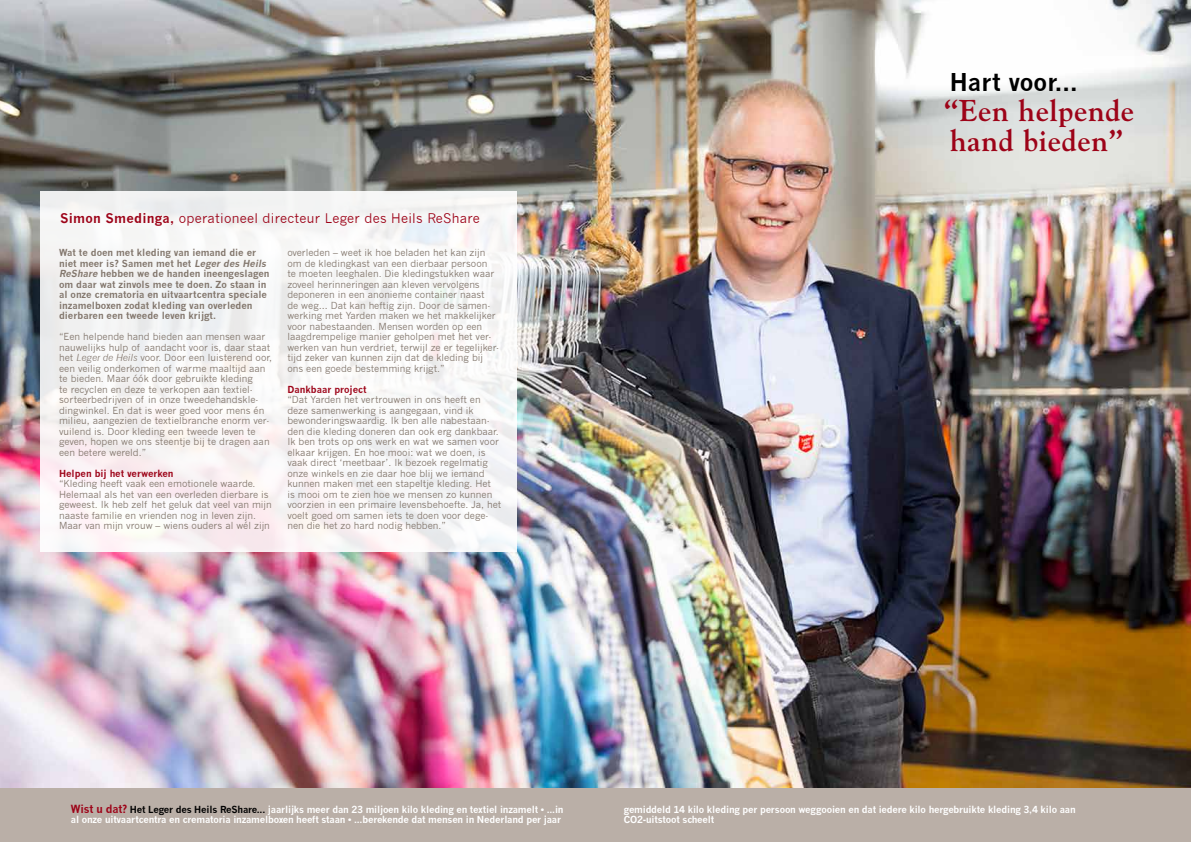
<style>
.page{position:relative;width:1191px;height:842px;background:#fff}
.page>*{position:absolute;margin:0;border:0;box-sizing:border-box;transform-origin:0 0}
.t1{font:700 30px/30px "Goudy Std";letter-spacing:.02em;color:#9d0318}
.t2{font:700 24px "News Gothic";color:#000}
.t3{font:13px "News Gothic";letter-spacing:.02em;color:#9d0318}
.t4{font:9.5px/10.5px "News Gothic";color:#82766c}
.t5{font:700 9.5px/10.5px "News Gothic";letter-spacing:-.02em;color:#fff}
.t6{font:700 9.5px/10.5px "News Gothic";color:#82766c}
.t7{font:700 9.5px "News Gothic";color:#9d0318}
.s1{font-weight:700}
.s2{font-style:italic}
.s3{font-size:11px;color:#9d0318}
.s4{color:#000}
</style>
<div class="page">
<img style="left:0;top:0;width:1191px;height:788px">
<div style="left:0;top:788px;width:1191px;height:54px;background:#baafa7"></div>
<div style="left:41px;top:192px;width:476px;height:360px;background:linear-gradient(to right,#f6f2f3,#f7f8f8)"></div>
<h3 class="t3" style="left:60px;top:211px;width:421px"><span class="s1">Simon Smedinga,</span> operationeel directeur Leger des Heils ReShare</h3>
<p class="t6" style="left:59px;top:247px;width:212px">Wat te doen met kleding van iemand die er niet meer is? Samen met het <span class="s2">Leger des Heils ReShare</span> hebben we de handen ineengeslagen om daar wat zinvols mee te doen. Zo staan in al onze crematoria en uitvaartcentra speciale inzamelboxen zodat kleding van overleden dierbaren een tweede leven krijgt.</p>
<p class="t4" style="left:59px;top:332px;width:215px">“Een helpende hand bieden aan mensen waar nauwelijks hulp of aandacht voor is, daar staat het <span class="s2">Leger de Heils</span> voor. Door een luisterend oor, een veilig onderkomen of warme maaltijd aan te bieden. Maar óók door gebruikte kleding<br>te recyclen en deze te verkopen aan textiel&shy;sorteerbedrijven of in onze tweedehandskle&shy;dingwinkel. En dat is weer goed voor mens én milieu, aangezien de textielbranche enorm ver&shy;vuilend is. Door kleding een tweede leven te geven, hopen we ons steentje bij te dragen aan een betere wereld.”</p>
<p class="t7" style="left:59px;top:467px;width:116px">Helpen bij het verwerken</p>
<p class="t4" style="left:59px;top:479px;width:214px">“Kleding heeft vaak een emotionele waarde.<br>Helemaal als het van een overleden dierbare is geweest. Ik heb zelf het geluk dat veel van mijn naaste familie en vrienden nog in leven zijn.<br>Maar van mijn vrouw – wiens ouders al wél zijn</p>
<p class="t4" style="left:287px;top:247px;width:213px">overleden – weet ik hoe beladen het kan zijn om de kledingkast van een dierbaar persoon<br>te moeten leeghalen. Die kledingstukken waar zoveel herinneringen aan kleven vervolgens deponeren in een anonieme container naast<br>de weg… Dat kan heftig zijn. Door de samen&shy;werking met Yarden maken we het makkelijker voor nabestaanden. Mensen worden op een laagdrempelige manier geholpen met het ver&shy;werken van hun verdriet, terwijl ze er tegelijker&shy;tijd zeker van kunnen zijn dat de kleding bij ons een goede bestemming krijgt.”</p>
<p class="t7" style="left:287px;top:383px;width:81px">Dankbaar project</p>
<p class="t4" style="left:287px;top:394px;width:215px">“Dat Yarden het vertrouwen in ons heeft en deze samenwerking is aangegaan, vind ik bewonderingswaardig. Ik ben alle nabestaan&shy;den die kleding doneren dan ook erg dankbaar.<br>Ik ben trots op ons werk en wat we samen voor elkaar krijgen. En hoe mooi: wat we doen, is vaak direct ‘meetbaar’. Ik bezoek regelmatig onze winkels en zie daar hoe blij we iemand kunnen maken met een stapeltje kleding. Het<br>is mooi om te zien hoe we mensen zo kunnen voorzien in een primaire levensbehoefte. Ja, het voelt goed om samen iets te doen voor dege&shy;nen die het zo hard nodig hebben.”</p>
<h2 class="t2" style="left:949px;top:68px;width:129px">Hart voor...</h2>
<h1 class="t1" style="left:943px;top:96px;width:192px">“Een helpende hand bieden”</h1>
<p class="t5" style="left:71px;top:804px;width:494px"><span class="s3">Wist u dat?</span> <span class="s4">Het Leger des Heils ReShare...</span> jaarlijks meer dan 23 miljoen kilo kleding en textiel inzamelt • ...in al onze uitvaartcentra en crematoria inzamelboxen heeft staan • ...berekende dat mensen in Nederland per jaar</p>
<p class="t5" style="left:624px;top:804px;width:453px">gemiddeld 14 kilo kleding per persoon weggooien en dat iedere kilo hergebruikte kleding 3,4 kilo aan<br>CO2-uitstoot scheelt</p>
</div>
